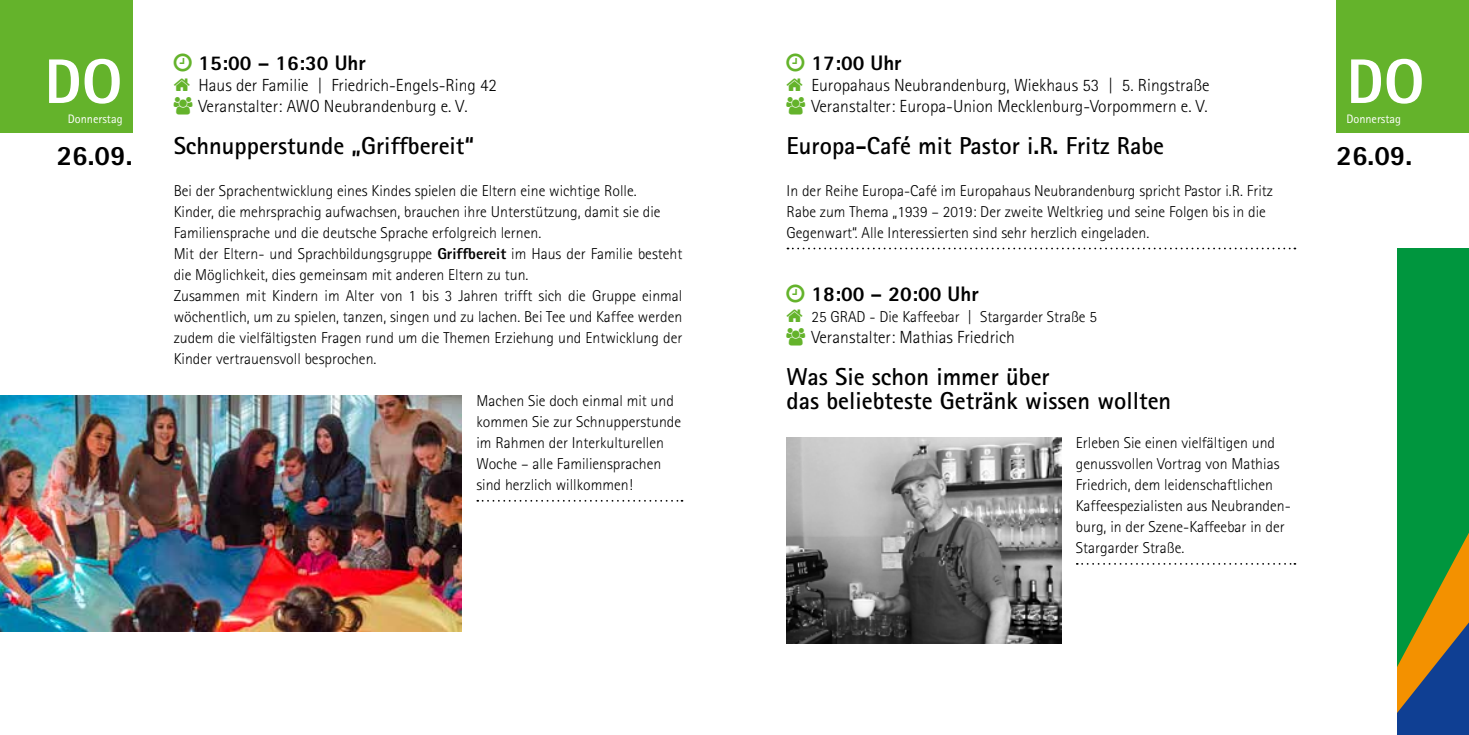
<style>
.page{position:relative;width:1469px;height:735px;background:#fff}
.page>*{position:absolute;margin:0;border:0;box-sizing:border-box;transform-origin:0 0}
.t1{font:800 63px "Rotis Sans Serif";color:#fff}
.t2{font:800 28px "Rotis Sans Serif";color:#000}
.t3{font:700 24.5px/24.5px "Rotis Sans Serif";color:#000}
.t4{font:800 21px "Rotis Sans Serif";color:#000}
.t5{font:300 17.5px/21px "Rotis Sans Serif";color:#000}
.t6{font:300 15.75px/21px "Rotis Sans Serif";color:#000}
.t7{font:12.25px "Rotis Sans Serif";color:#fff}
.s1{font-weight:800}
</style>
<div class="page">
<svg style="left:787px;top:247px;width:508px;height:2px"></svg>
<svg style="left:1076px;top:563px;width:219px;height:1px"></svg>
<div style="left:1336px;top:0;width:132px;height:132px;background:#64b32b"></div>
<svg style="left:1397px;top:248px;width:71px;height:486px;background:#238940"></svg>
<div style="left:0;top:0;width:132px;height:132px;background:#64b32b"></div>
<svg style="left:477px;top:499px;width:205px;height:2px"></svg>
<img style="left:0;top:395px;width:461px;height:236px">
<img style="left:786px;top:437px;width:275px;height:205px">
<h1 class="t1" style="left:44px;top:41px;width:80px">DO</h1>
<p class="t7" style="left:68px;top:111px;width:56px">Donnerstag</p>
<h2 class="t2" style="left:57px;top:137px;width:77px">26.09.</h2>
<h3 class="t4" style="left:198px;top:49px;width:169px">15:00 – 16:30 Uhr</h3>
<p class="t5" style="left:198px;top:74px;width:300px">Haus der Familie | Friedrich-Engels-Ring 42<br>Veranstalter: AWO Neubrandenburg e. V.</p>
<h3 class="t3" style="left:174px;top:132px;width:302px">Schnupperstunde „Griffbereit“</h3>
<p class="t6" style="left:174px;top:180px;width:510px">Bei der Sprachentwicklung eines Kindes spielen die Eltern eine wichtige Rolle.<br>Kinder, die mehrsprachig aufwachsen, brauchen ihre Unterstützung, damit sie die Familiensprache und die deutsche Sprache erfolgreich lernen.<br>Mit der Eltern- und Sprachbildungsgruppe <span class="s1">Griffbereit</span> im Haus der Familie besteht die Möglichkeit, dies gemeinsam mit anderen Eltern zu tun.<br>Zusammen mit Kindern im Alter von 1 bis 3 Jahren trifft sich die Gruppe einmal wöchentlich, um zu spielen, tanzen, singen und zu lachen. Bei Tee und Kaffee werden zudem die vielfältigsten Fragen rund um die Themen Erziehung und Entwicklung der Kinder vertrauensvoll besprochen.</p>
<p class="t6" style="left:476px;top:390px;width:206px">Machen Sie doch einmal mit und kommen Sie zur Schnupperstunde im Rahmen der Interkulturellen<br>Woche – alle Familiensprachen sind herzlich willkommen!</p>
<h3 class="t4" style="left:811px;top:49px;width:92px">17:00 Uhr</h3>
<p class="t5" style="left:811px;top:74px;width:400px">Europahaus Neubrandenburg, Wiekhaus 53 | 5. Ringstraße<br>Veranstalter: Europa-Union Mecklenburg-Vorpommern e. V.</p>
<h3 class="t3" style="left:786px;top:132px;width:379px">Europa-Café mit Pastor i.R. Fritz Rabe</h3>
<p class="t6" style="left:786px;top:180px;width:488px">In der Reihe Europa-Café im Europahaus Neubrandenburg spricht Pastor i.R. Fritz<br>Rabe zum Thema „1939 – 2019: Der zweite Weltkrieg und seine Folgen bis in die<br>Gegenwart“. Alle Interessierten sind sehr herzlich eingeladen.</p>
<h3 class="t4" style="left:811px;top:280px;width:169px">18:00 – 20:00 Uhr</h3>
<p class="t6" style="left:811px;top:306px;width:287px">25 GRAD - Die Kaffeebar | Stargarder Straße 5</p>
<p class="t5" style="left:811px;top:326px;width:205px">Veranstalter: Mathias Friedrich</p>
<h3 class="t3" style="left:786px;top:363px;width:386px">Was Sie schon immer über<br>das beliebteste Getränk wissen wollten</h3>
<p class="t6" style="left:1075px;top:432px;width:216px">Erleben Sie einen vielfältigen und genussvollen Vortrag von Mathias Friedrich, dem leidenschaftlichen Kaffeespezialisten aus Neubranden&shy;burg, in der Szene-Kaffeebar in der Stargarder Straße.</p>
<h1 class="t1" style="left:1346px;top:41px;width:80px">DO</h1>
<p class="t7" style="left:1346px;top:111px;width:56px">Donnerstag</p>
<h2 class="t2" style="left:1336px;top:137px;width:77px">26.09.</h2>
</div>
